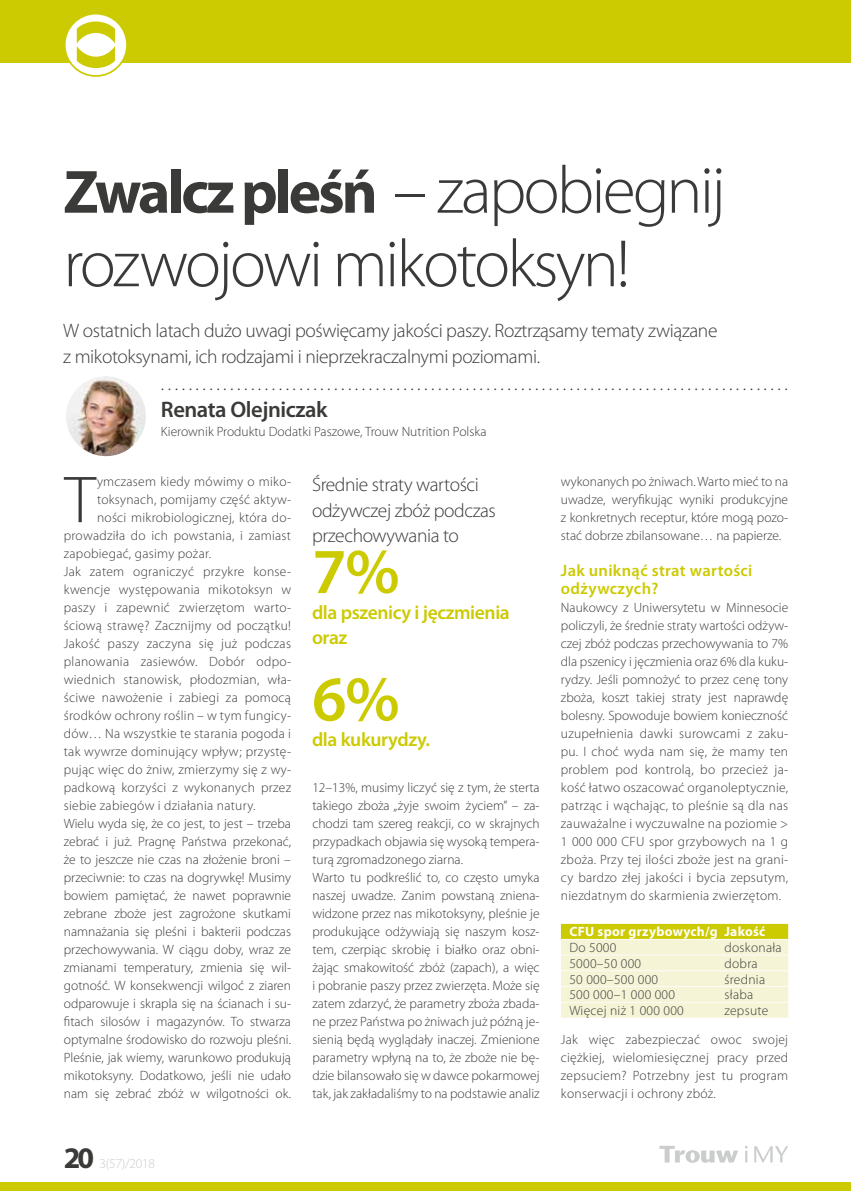
<style>
.page{position:relative;width:851px;height:1191px;background:#fff}
.page>*{position:absolute;margin:0;border:0;box-sizing:border-box;transform-origin:0 0}
.t1{font:300 67.5px/73.5px "Myriad Pro";letter-spacing:-.04em;color:#3a3a39}
.t2{font:300 66.9px "Myriad Pro";color:#3a3a39}
.t3{font:600 64.5px "Myriad Pro";color:#ccca00}
.t4{font:600 22.5px "Myriad Pro";letter-spacing:-.02em;color:#3a3a39}
.t5{font:300 19.5px/25.5px "Myriad Pro";letter-spacing:-.02em;color:#3a3a39}
.t6{font:600 19.5px/25.5px "Myriad Pro";letter-spacing:-.02em;color:#ccca00}
.t7{font:600 16.5px/18px "Myriad Pro";letter-spacing:.02em;color:#ccca00}
.t8{font:300 13.5px/18px "Myriad Pro";color:#3a3a39;text-align:justify}
.t9{font:300 13.5px/29.2px "Myriad Pro";letter-spacing:.02em;color:#3a3a39}
.t10{font:700 13.5px "Myriad Pro";letter-spacing:.02em;color:#fff}
.t11{font:300 13.5px "Myriad Pro";letter-spacing:-.02em;color:#cbcccc}
.s1{font-weight:700;font-size:61.5px}
.s2{font-weight:700;font-size:30px;color:#3a3a39}
</style>
<div class="page">
<svg style="left:745px;top:1146px;width:2px;height:16px"></svg>
<svg style="left:754px;top:1146px;width:34px;height:16px"></svg>
<svg style="left:659px;top:1145px;width:79px;height:17px"></svg>
<div style="left:0;top:1181px;width:850px;height:10px;background:#ccca00"></div>
<div style="left:0;top:0;width:850px;height:63px;background:#ccca00"></div>
<svg style="left:65px;top:14px;width:62px;height:62px"></svg>
<div style="left:64px;top:13px;width:64px;height:64px;border:2px solid #ccca00;border-radius:50%"></div>
<svg style="left:77px;top:22px;width:38px;height:46px"></svg>
<div style="left:561px;top:924px;width:227px;height:15px;background:#ccca00"></div>
<div style="left:561px;top:939px;width:227px;height:15px;background:#f5f4d7"></div>
<div style="left:561px;top:955px;width:227px;height:15px;background:#f5f4d7"></div>
<div style="left:561px;top:971px;width:227px;height:15px;background:#f5f4d7"></div>
<div style="left:561px;top:987px;width:227px;height:15px;background:#f5f4d7"></div>
<div style="left:561px;top:1002px;width:227px;height:15px;background:#f5f4d7"></div>
<img style="left:65px;top:375px;width:82px;height:82px;border-radius:41px">
<div style="left:64px;top:374px;width:84px;height:84px;border:2px solid #fff;border-radius:50%"></div>
<h1 class="t1" style="left:63px;top:153px;width:663px"><span class="s1">Zwalcz pleśń</span> – zapobiegnij rozwojowi mikotoksyn!</h1>
<h3 class="t5" style="left:63px;top:318px;width:655px">W ostatnich latach dużo uwagi poświęcamy jakości paszy. Roztrząsamy tematy związane</h3>
<h3 class="t5" style="left:63px;top:343px;width:478px">z mikotoksynami, ich rodzajami i nieprzekraczalnymi poziomami.</h3>
<h3 class="t5" style="left:161px;top:370px;width:628px">...........................................................................................</h3>
<h3 class="t4" style="left:161px;top:395px;width:168px">Renata Olejniczak</h3>
<p class="t8" style="left:161px;top:423px;width:327px">Kierownik Produktu Dodatki Paszowe, Trouw Nutrition Polska</p>
<h2 class="t2" style="left:65px;top:459px;width:33px">T</h2>
<p class="t9" style="left:97px;top:467px;width:195px">ymczasem kiedy mówimy o miko-</p>
<p class="t9" style="left:97px;top:485px;width:195px">toksynach, pomijamy część aktyw-</p>
<p class="t9" style="left:97px;top:503px;width:195px">ności mikrobiologicznej, która do-</p>
<p class="t9" style="left:64px;top:521px;width:229px">prowadziła do ich powstania, i zamiast</p>
<p class="t9" style="left:64px;top:539px;width:149px">zapobiegać, gasimy pożar.</p>
<p class="t9" style="left:64px;top:557px;width:229px">Jak zatem ograniczyć przykre konse-</p>
<p class="t9" style="left:64px;top:575px;width:229px">kwencje występowania mikotoksyn w</p>
<p class="t9" style="left:64px;top:593px;width:229px">paszy i zapewnić zwierzętom warto-</p>
<p class="t9" style="left:64px;top:611px;width:229px">ściową strawę? Zacznijmy od początku!</p>
<p class="t9" style="left:64px;top:629px;width:229px">Jakość paszy zaczyna się już podczas</p>
<p class="t9" style="left:64px;top:647px;width:229px">planowania zasiewów. Dobór odpo-</p>
<p class="t9" style="left:64px;top:665px;width:229px">wiednich stanowisk, płodozmian, wła-</p>
<p class="t9" style="left:64px;top:683px;width:229px">ściwe nawożenie i zabiegi za pomocą</p>
<p class="t9" style="left:64px;top:701px;width:229px">środków ochrony roślin – w tym fungicy-</p>
<p class="t9" style="left:64px;top:719px;width:229px">dów… Na wszystkie te starania pogoda i</p>
<p class="t9" style="left:64px;top:737px;width:229px">tak wywrze dominujący wpływ; przystę-</p>
<p class="t9" style="left:64px;top:755px;width:229px">pując więc do żniw, zmierzymy się z wy-</p>
<p class="t9" style="left:64px;top:773px;width:229px">padkową korzyści z wykonanych przez</p>
<p class="t9" style="left:64px;top:791px;width:193px">siebie zabiegów i działania natury.</p>
<p class="t8" style="left:64px;top:814px;width:229px">Wielu wyda się, że co jest, to jest – trzeba</p>
<p class="t8" style="left:64px;top:832px;width:229px">zebrać i już. Pragnę Państwa przekonać,</p>
<p class="t8" style="left:64px;top:850px;width:229px">że to jeszcze nie czas na złożenie broni –</p>
<p class="t8" style="left:64px;top:868px;width:229px">przeciwnie: to czas na dogrywkę! Musimy</p>
<p class="t8" style="left:64px;top:886px;width:229px">bowiem pamiętać, że nawet poprawnie</p>
<p class="t8" style="left:64px;top:904px;width:229px">zebrane zboże jest zagrożone skutkami</p>
<p class="t8" style="left:64px;top:922px;width:229px">namnażania się pleśni i bakterii podczas</p>
<p class="t8" style="left:64px;top:940px;width:229px">przechowywania. W ciągu doby, wraz ze</p>
<p class="t8" style="left:64px;top:958px;width:229px">zmianami temperatury, zmienia się wil-</p>
<p class="t8" style="left:64px;top:976px;width:229px">gotność. W konsekwencji wilgoć z ziaren</p>
<p class="t8" style="left:64px;top:994px;width:229px">odparowuje i skrapla się na ścianach i su-</p>
<p class="t8" style="left:64px;top:1012px;width:229px">fitach silosów i magazynów. To stwarza</p>
<p class="t8" style="left:64px;top:1030px;width:229px">optymalne środowisko do rozwoju pleśni.</p>
<p class="t8" style="left:64px;top:1048px;width:229px">Pleśnie, jak wiemy, warunkowo produkują</p>
<p class="t8" style="left:64px;top:1066px;width:229px">mikotoksyny. Dodatkowo, jeśli nie udało</p>
<p class="t8" style="left:64px;top:1084px;width:229px">nam się zebrać zbóż w wilgotności ok.</p>
<p class="t11" style="left:64px;top:1155px;width:93px"><span class="s2">20</span> 3(57)/2018</p>
<h3 class="t5" style="left:312px;top:471px;width:185px">Średnie straty wartości odżywczej zbóż podczas przechowywania to</h3>
<h3 class="t3" style="left:312px;top:530px;width:89px">7%</h3>
<h3 class="t6" style="left:312px;top:599px;width:199px">dla pszenicy i jęczmienia oraz</h3>
<h3 class="t3" style="left:312px;top:658px;width:89px">6%</h3>
<h3 class="t6" style="left:312px;top:726px;width:120px">dla kukurydzy.</h3>
<p class="t8" style="left:312px;top:778px;width:229px;text-align:left">12–13%, musimy liczyć się z tym, że sterta takiego zboża „żyje swoim życiem” – za&shy;chodzi tam szereg reakcji, co w skrajnych przypadkach objawia się wysoką tempera&shy;turą zgromadzonego ziarna.<br>Warto tu podkreślić to, co często umyka naszej uwadze. Zanim powstaną zniena&shy;widzone przez nas mikotoksyny, pleśnie je produkujące odżywiają się naszym kosz&shy;tem, czerpiąc skrobię i białko oraz obni&shy;żając smakowitość zbóż (zapach), a więc i pobranie paszy przez zwierzęta. Może się zatem zdarzyć, że parametry zboża zbada&shy;ne przez Państwa po żniwach już późną je&shy;sienią będą wyglądały inaczej. Zmienione parametry wpłyną na to, że zboże nie bę&shy;dzie bilansowało się w dawce pokarmowej tak, jak zakładaliśmy to na podstawie analiz</p>
<p class="t8" style="left:561px;top:472px;width:229px">wykonanych po żniwach. Warto mieć to na uwadze, weryfikując wyniki produkcyjne z konkretnych receptur, które mogą pozo&shy;stać dobrze zbilansowane… na papierze.</p>
<p class="t7" style="left:561px;top:561px;width:193px">Jak uniknąć strat wartości odżywczych?</p>
<p class="t8" style="left:561px;top:598px;width:229px">Naukowcy z U niwersytetu w Minnesocie policzyli, że średnie straty wartości odżyw&shy;czej zbóż podczas przechowywania to 7% dla pszenicy i jęczmienia oraz 6% dla kuku&shy;rydzy. Jeśli pomnożyć to przez cenę tony zboża, koszt takiej straty jest naprawdę bolesny. Spowoduje bowiem konieczność uzupełnienia dawki surowcami z zaku&shy;pu. I choć wyda nam się, że mamy ten problem pod kontrolą, bo przecież ja&shy;kość łatwo oszacować organoleptycznie, patrząc i wąchając, to pleśnie są dla nas zauważalne i wyczuwalne na poziomie &gt; 1 000 000 CFU spor grzybowych na 1 g zboża. Przy tej ilości zboże jest na grani&shy;cy bardzo złej jakości i bycia zepsutym, niezdatnym do skarmienia zwierzętom.</p>
<p class="t10" style="left:569px;top:923px;width:197px">CFU spor grzybowych/g Jakość</p>
<p class="t8" style="left:569px;top:938px;width:48px">Do 5000</p>
<p class="t9" style="left:724px;top:932px;width:59px">doskonała</p>
<p class="t9" style="left:569px;top:948px;width:73px">5000–50 000</p>
<p class="t8" style="left:724px;top:954px;width:35px">dobra</p>
<p class="t9" style="left:569px;top:964px;width:90px">50 000–500 000</p>
<p class="t8" style="left:724px;top:970px;width:42px">średnia</p>
<p class="t9" style="left:569px;top:980px;width:107px">500 000–1 000 000</p>
<p class="t8" style="left:724px;top:985px;width:30px">słaba</p>
<p class="t9" style="left:569px;top:995px;width:116px">Więcej niż 1 000 000</p>
<p class="t9" style="left:561px;top:995px;width:229px;text-indent:163px">zepsute<br>Jak więc zabezpieczać owoc swojej</p>
<p class="t8" style="left:561px;top:1048px;width:229px">ciężkiej, wielomiesięcznej pracy przed zepsuciem? Potrzebny jest tu program konserwacji i ochrony zbóż.</p>
</div>
